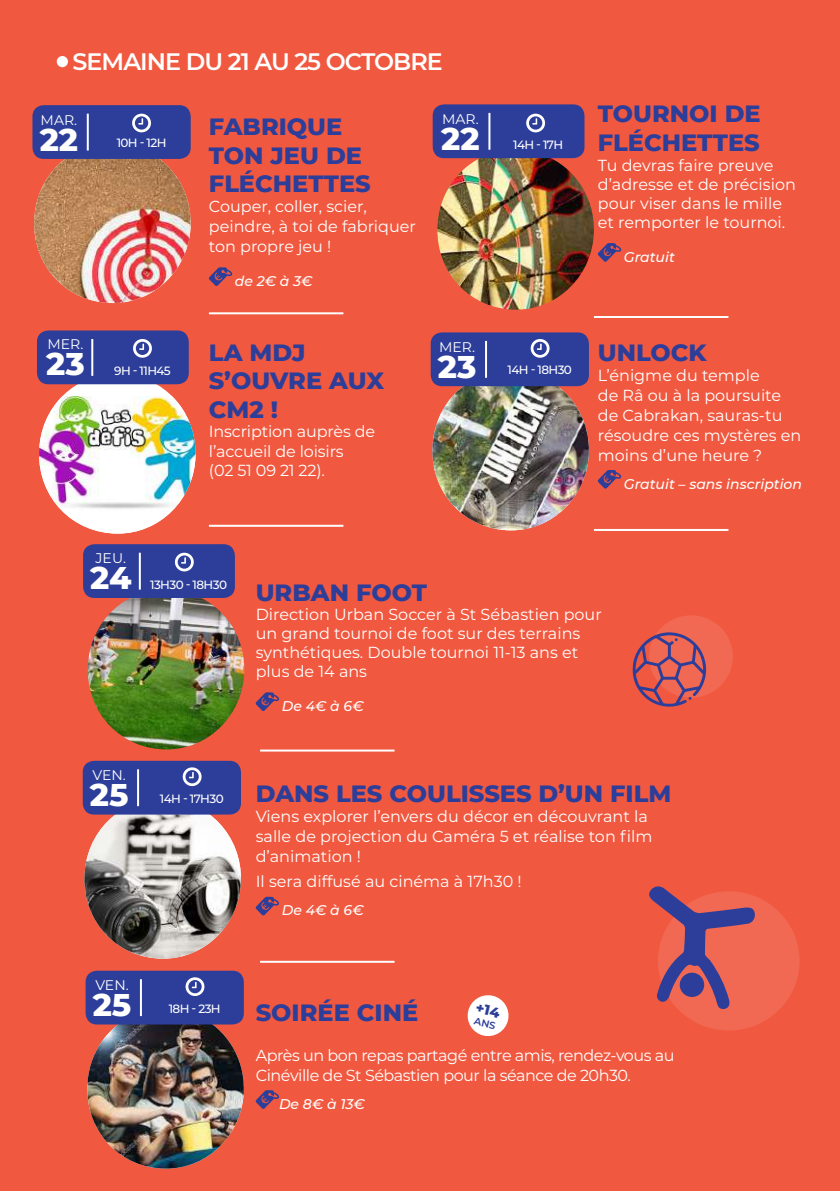
<style>
.page{position:relative;width:840px;height:1191px;background:#fff}
.page>*{position:absolute;margin:0;border:0;box-sizing:border-box;transform-origin:0 0}
.t1{font:800 32px "Montserrat";color:#fff}
.t2{font:800 24px/28.8px "Montserrat";color:#2c3e99}
.t3{font:600 23.8px "Montserrat";letter-spacing:-.04em;color:#fff}
.t4{font:16px/20px "Montserrat";color:#fff}
.t5{font:16px/20px "Montserrat";letter-spacing:-.03em;color:#fff}
.t6{font:italic 500 14px "Montserrat";color:#fff}
.t7{font:14px "Montserrat";color:#fff}
.t8{font:500 12px "Montserrat";letter-spacing:-.05em;color:#fff}
</style>
<div class="page">
<div style="left:0;top:0;width:839px;height:1191px;background:#f05940"></div>
<div style="left:57px;top:56px;width:11px;height:11px;background:#fff;border-radius:50%"></div>
<img style="left:34px;top:151px;width:156px;height:152px">
<svg style="left:209px;top:267px;width:23px;height:19px"></svg>
<div style="left:32px;top:105px;width:158px;height:54px;background:#2c3e99;border-radius:11px"></div>
<hr style="left:87px;top:114px;width:2px;height:36px;background:#fff">
<img style="left:437px;top:155px;width:157px;height:155px">
<svg style="left:597px;top:243px;width:24px;height:19px"></svg>
<div style="left:432px;top:104px;width:152px;height:54px;background:#2c3e99;border-radius:11px"></div>
<hr style="left:488px;top:113px;width:2px;height:37px;background:#fff">
<svg style="left:38px;top:376px;width:151px;height:20px"></svg>
<img style="left:39px;top:396px;width:157px;height:138px">
<div style="left:37px;top:330px;width:152px;height:54px;background:#2c3e99;border-radius:11px"></div>
<hr style="left:91px;top:339px;width:2px;height:37px;background:#fff">
<svg style="left:133px;top:339px;width:19px;height:19px"></svg>
<div style="left:657px;top:891px;width:142px;height:139px;background:#f16952;border-radius:50%"></div>
<svg style="left:649px;top:886px;width:106px;height:123px"></svg>
<div style="left:679px;top:972px;width:25px;height:25px;background:#2c3e99;border-radius:50%"></div>
<img style="left:432px;top:383px;width:157px;height:147px">
<svg style="left:597px;top:470px;width:24px;height:19px"></svg>
<div style="left:430px;top:332px;width:158px;height:54px;background:#2c3e99;border-radius:11px"></div>
<hr style="left:484px;top:341px;width:2px;height:37px;background:#fff">
<svg style="left:530px;top:339px;width:20px;height:19px"></svg>
<img style="left:87px;top:595px;width:158px;height:154px">
<svg style="left:255px;top:692px;width:24px;height:19px"></svg>
<div style="left:83px;top:544px;width:152px;height:54px;background:#2c3e99;border-radius:11px"></div>
<hr style="left:139px;top:553px;width:2px;height:36px;background:#fff">
<svg style="left:175px;top:552px;width:19px;height:19px"></svg>
<img style="left:86px;top:1016px;width:158px;height:152px">
<svg style="left:255px;top:1090px;width:24px;height:19px"></svg>
<div style="left:86px;top:970px;width:158px;height:54px;background:#2c3e99;border-radius:11px"></div>
<hr style="left:140px;top:979px;width:2px;height:37px;background:#fff">
<svg style="left:185px;top:977px;width:20px;height:19px"></svg>
<img style="left:83px;top:806px;width:158px;height:153px">
<svg style="left:255px;top:896px;width:24px;height:19px"></svg>
<div style="left:83px;top:761px;width:158px;height:53px;background:#2c3e99;border-radius:11px"></div>
<hr style="left:137px;top:769px;width:2px;height:37px;background:#fff">
<svg style="left:183px;top:767px;width:19px;height:19px"></svg>
<hr style="left:260px;top:749px;width:134px;height:2px;background:#fff">
<hr style="left:209px;top:525px;width:134px;height:2px;background:#fff">
<hr style="left:209px;top:312px;width:134px;height:2px;background:#fff">
<hr style="left:593px;top:316px;width:135px;height:2px;background:#fff">
<hr style="left:593px;top:529px;width:135px;height:2px;background:#fff">
<svg style="left:132px;top:113px;width:19px;height:19px"></svg>
<svg style="left:526px;top:113px;width:20px;height:19px"></svg>
<hr style="left:260px;top:960px;width:134px;height:2px;background:#fff">
<div style="left:648px;top:615px;width:84px;height:83px;background:#f16952;border-radius:50%"></div>
<svg style="left:632px;top:632px;width:73px;height:75px"></svg>
<svg style="left:467px;top:995px;width:42px;height:41px"></svg>
<h3 class="t3" style="left:73px;top:45px;width:371px">SEMAINE DU 21 AU 25 OCTOBRE</h3>
<p class="t7" style="left:41px;top:110px;width:38px">MAR.</p>
<h1 class="t1" style="left:40px;top:116px;width:40px">22</h1>
<p class="t8" style="left:117px;top:134px;width:51px">10H - 12H</p>
<p class="t7" style="left:48px;top:335px;width:37px">MER.</p>
<h1 class="t1" style="left:46px;top:340px;width:40px">23</h1>
<p class="t8" style="left:114px;top:362px;width:58px">9H - 11H45</p>
<h2 class="t2" style="left:209px;top:110px;width:163px">FABRIQUE<br>TON JEU DE<br>FLÉCHETTES</h2>
<p class="t4" style="left:209px;top:196px;width:208px">Couper, coller, scier, peindre, à toi de fabriquer ton propre jeu !</p>
<p class="t6" style="left:235px;top:271px;width:79px">de 2€ à 3€</p>
<p class="t7" style="left:442px;top:109px;width:38px">MAR.</p>
<h1 class="t1" style="left:441px;top:115px;width:40px">22</h1>
<h2 class="t2" style="left:209px;top:336px;width:176px">LA MDJ<br>S’OUVRE AUX<br>CM2 !</h2>
<p class="t4" style="left:209px;top:421px;width:168px;line-height:19.2px">Inscription auprès de l’accueil de loisirs<br>(02 51 09 21 22).</p>
<p class="t7" style="left:439px;top:337px;width:37px">MER.</p>
<h1 class="t1" style="left:437px;top:343px;width:40px">23</h1>
<p class="t8" style="left:513px;top:136px;width:52px">14H - 17H</p>
<h2 class="t2" style="left:597px;top:98px;width:164px">TOURNOI DE<br>FLÉCHETTES</h2>
<p class="t4" style="left:597px;top:155px;width:199px;line-height:19.2px">Tu devras faire preuve d’adresse et de précision pour viser dans le mille et remporter le tournoi.</p>
<p class="t6" style="left:623px;top:247px;width:52px">Gratuit</p>
<p class="t8" style="left:507px;top:362px;width:66px">14H - 18H30</p>
<h2 class="t2" style="left:597px;top:336px;width:110px">UNLOCK</h2>
<p class="t4" style="left:597px;top:364px;width:205px">L’énigme du temple<br>de Râ ou à la poursuite de Cabrakan, sauras-tu résoudre ces mystères en moins d’une heure ?</p>
<p class="t6" style="left:623px;top:474px;width:179px">Gratuit – sans inscription</p>
<p class="t7" style="left:96px;top:549px;width:32px">JEU.</p>
<h1 class="t1" style="left:90px;top:554px;width:43px">24</h1>
<p class="t8" style="left:150px;top:576px;width:78px">13H30 - 18H30</p>
<p class="t7" style="left:92px;top:765px;width:35px">VEN.</p>
<h1 class="t1" style="left:90px;top:771px;width:40px">25</h1>
<p class="t8" style="left:160px;top:790px;width:65px">14H - 17H30</p>
<p class="t7" style="left:95px;top:975px;width:35px">VEN.</p>
<h1 class="t1" style="left:93px;top:981px;width:40px">25</h1>
<p class="t8" style="left:169px;top:1000px;width:53px">18H - 23H</p>
<h2 class="t2" style="left:255px;top:576px;width:173px">URBAN FOOT</h2>
<p class="t4" style="left:255px;top:604px;width:347px;line-height:19.2px">Direction Urban Soccer à St Sébastien pour un grand tournoi de foot sur des terrains synthétiques. Double tournoi 11-13 ans et plus de 14 ans</p>
<p class="t6" style="left:281px;top:696px;width:83px">De 4€ à 6€</p>
<h2 class="t2" style="left:255px;top:777px;width:417px">DANS LES COULISSES D’UN FILM</h2>
<p class="t4" style="left:255px;top:805px;width:398px">Viens explorer l’envers du décor en découvrant la salle de projection du Caméra 5 et réalise ton film d’animation !</p>
<p class="t4" style="left:255px;top:871px;width:267px">Il sera diffusé au cinéma à 17h30 !</p>
<p class="t6" style="left:281px;top:900px;width:83px">De 4€ à 6€</p>
<h2 class="t2" style="left:255px;top:996px;width:164px">SOIRÉE CINÉ</h2>
<p class="t5" style="left:255px;top:1044px;width:420px">Après un bon repas partagé entre amis, rendez-vous au<br>Cinéville de St Sébastien pour la séance de 20h30.</p>
<p class="t6" style="left:279px;top:1094px;width:87px">De 8€ à 13€</p>
</div>
